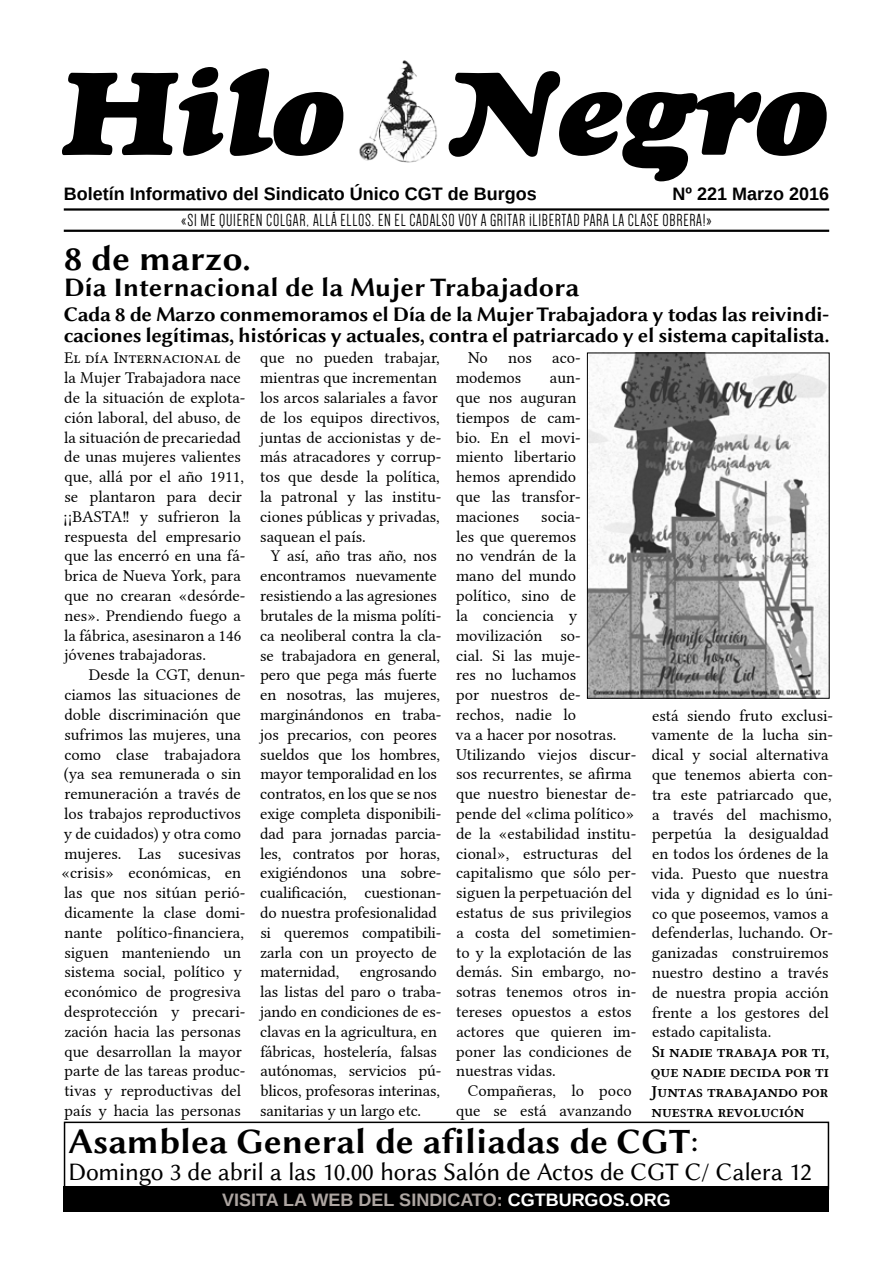
<style>
.page{position:relative;width:893px;height:1263px;background:#fff}
.page>*{position:absolute;margin:0;border:0;box-sizing:border-box;transform-origin:0 0}
.t1{font:italic 120px "Goudy Heavyface";color:#000}
.t2{font:36px "Linux Biolinum GB";color:#000}
.t3{font:27px "Linux Biolinum GB";color:#000}
.t4{font:25.5px "Linux Biolinum G";letter-spacing:-.01em;color:#000}
.t5{font:21px/21px "Linux Biolinum GB";letter-spacing:-.02em;color:#000}
.t6{font:18px "Dense";letter-spacing:.04em;color:#000}
.t7{font:700 18px "Liberation Sans";color:#000}
.t8{font:700 18px "Liberation Sans";color:#aea6a2}
.t9{font:700 18px "Liberation Sans";color:#fff}
.t10{font:16.5px/19.8px "Linux Libertine G";color:#000}
.t11{font:16.5px/19.8px "Linux Libertine GZ";color:#000;text-align:justify}
.s1{font-family:"Linux Biolinum G"}
.s2{color:#fff}
</style>
<div class="page">
<img style="left:359px;top:60px;width:78px;height:102px">
<hr style="left:64px;top:208px;width:765px;height:3px;background:#000">
<hr style="left:64px;top:230px;width:765px;height:2px;background:#000">
<div style="left:64px;top:1186px;width:765px;height:26px;background:#000"></div>
<div style="left:64px;top:1121px;width:765px;height:68px;border:2px solid #000"></div>
<img style="left:589px;top:355px;width:239px;height:342px">
<div style="left:587px;top:353px;width:243px;height:346px;border:1px solid #000"></div>
<h1 class="t1" style="left:64px;top:38px;width:767px">Hilo Negro</h1>
<p class="t7" style="left:64px;top:182px;width:475px">Boletín Informativo del Sindicato Único CGT de Burgos</p>
<p class="t7" style="left:672px;top:182px;width:158px">Nº 221 Marzo 2016</p>
<p class="t6" style="left:181px;top:212px;width:532px">«SI ME QUIEREN COLGAR, ALLÁ ELLOS. EN EL CADALSO VOY A GRITAR ¡LIBERTAD PARA LA CLASE OBRERA!»</p>
<h2 class="t2" style="left:64px;top:233px;width:189px">8 de marzo.</h2>
<h3 class="t3" style="left:64px;top:268px;width:517px">Día Internacional de la Mujer Trabajadora</h3>
<p class="t5" style="left:64px;top:302px;width:767px">Cada 8 de Marzo conmemoramos el Día de la Mujer Trabajadora y todas las reivindi&shy;caciones legítimas, históricas y actuales, contra el patriarcado y el sistema capitalista.</p>
<p class="t10" style="left:63px;top:348px;width:184px">El día Internacional de la Mujer Trabajadora nace de la situación de explota&shy;ción laboral, del abuso, de la situación de precariedad de unas mujeres valientes que, allá por el año 1911, se plantaron para decir ¡¡BASTA!! y sufrieron la respuesta del empresario que las encerró en una fá&shy;brica de Nueva York, para que no crearan «desórde&shy;nes». Prendiendo fuego a la fábrica, asesinaron a 146 jóvenes trabajadoras.</p>
<p class="t10" style="left:61px;top:665px;width:186px;text-indent:28px">Desde la CGT, denun&shy;ciamos las situaciones de doble discriminación que sufrimos las mujeres, una como clase trabajadora (ya sea remunerada o sin remuneración a través de los trabajos reproductivos y de cuidados) y otra como mujeres. Las sucesivas «crisis» económicas, en las que nos sitúan perió&shy;dicamente la clase domi&shy;nante político-financiera, siguen manteniendo un sistema social, político y económico de progresiva desprotección y precari&shy;zación hacia las personas que desarrollan la mayor parte de las tareas produc&shy;tivas y reproductivas del país y hacia las personas</p>
<p class="t10" style="left:260px;top:348px;width:183px">que no pueden trabajar, mientras que incrementan los arcos salariales a favor de los equipos directivos, juntas de accionistas y de&shy;más atracadores y corrup&shy;tos que desde la política, la patronal y las institu&shy;ciones públicas y privadas, saquean el país.</p>
<p class="t10" style="left:260px;top:546px;width:183px;text-indent:11px">Y así, año tras año, nos encontramos nuevamente resistiendo a las agresiones brutales de la misma políti&shy;ca neoliberal contra la cla&shy;se trabajadora en general, pero que pega más fuerte en nosotras, las mujeres, marginándonos en traba&shy;jos precarios, con peores sueldos que los hombres, mayor temporalidad en los contratos, en los que se nos exige completa disponibili&shy;dad para jornadas parcia&shy;les, contratos por horas, exigiéndonos una sobre&shy;cualificación, cuestionan&shy;do nuestra profesionalidad si queremos compatibili&shy;zarla con un proyecto de maternidad,</p>
<p class="t10" style="left:260px;top:962px;width:183px;text-indent:100px">engrosando las listas del paro o traba&shy;jando en condiciones de es&shy;clavas en la agricultura, en fábricas, hostelería, falsas autónomas, servicios pú&shy;blicos, profesoras interinas, sanitarias y un largo etc.</p>
<p class="t10" style="left:456px;top:348px;width:126px;text-indent:12px">No nos aco&shy;modemos</p>
<p class="t10" style="left:456px;top:368px;width:126px;text-indent:94px">aun&shy;que nos auguran tiempos de cam&shy;bio. En el movi&shy;miento libertario hemos aprendido que las transfor&shy;maciones</p>
<p class="t10" style="left:456px;top:507px;width:182px;text-indent:86px">socia-<br>les que queremos<br>no vendrán de la<br>mano del mundo<br>político, sino de<br>la conciencia y movilización so-<br>cial. Si las muje-<br>res no luchamos<br>por nuestros de-<br>rechos, nadie lo<br>va a hacer por nosotras.<br>Utilizando viejos discur&shy;sos recurrentes, se afirma que nuestro bienestar de&shy;pende del «clima político» de la «estabilidad institu&shy;cional», estructuras del capitalismo que sólo per&shy;siguen la perpetuación del estatus de sus privilegios a costa del sometimien&shy;to y la explotación de las demás. Sin embargo, no&shy;sotras tenemos otros in&shy;tereses opuestos a estos actores que quieren im&shy;poner las condiciones de nuestras vidas.</p>
<p class="t10" style="left:456px;top:1081px;width:177px;text-align:right">Compañeras, lo poco que se está avanzando</p>
<p class="t10" style="left:651px;top:705px;width:183px">está siendo fruto exclusi&shy;vamente de la lucha sin&shy;dical y social alternativa que tenemos abierta con&shy;tra este patriarcado que, a través del machismo, perpetúa la desigualdad en todos los órdenes de la vida. Puesto que nuestra vida y dignidad es lo úni&shy;co que poseemos, vamos a defenderlas, luchando. Or&shy;ganizadas construiremos nuestro destino a través de nuestra propia acción frente a los gestores del estado capitalista.</p>
<p class="t11" style="left:651px;top:1042px;width:180px">Si nadie trabaja por ti, que nadie decida por ti Juntas trabajando por nuestra revolución</p>
<h2 class="t2" style="left:68px;top:1116px;width:632px">Asamblea General de afiliadas de CGT<span class="s1">:</span></h2>
<h3 class="t4" style="left:68px;top:1157px;width:745px">Domingo 3 de abril a las 10.00 horas Salón de Actos de CGT C/ Calera 12</h3>
<p class="t8" style="left:222px;top:1187px;width:21px">visit</p>
<p class="t8" style="left:266px;top:1187px;width:256px">a la web del sindicato: <span class="s2">cgtb</span></p>
<p class="t9" style="left:559px;top:1187px;width:111px">urgos.org</p>
</div>
